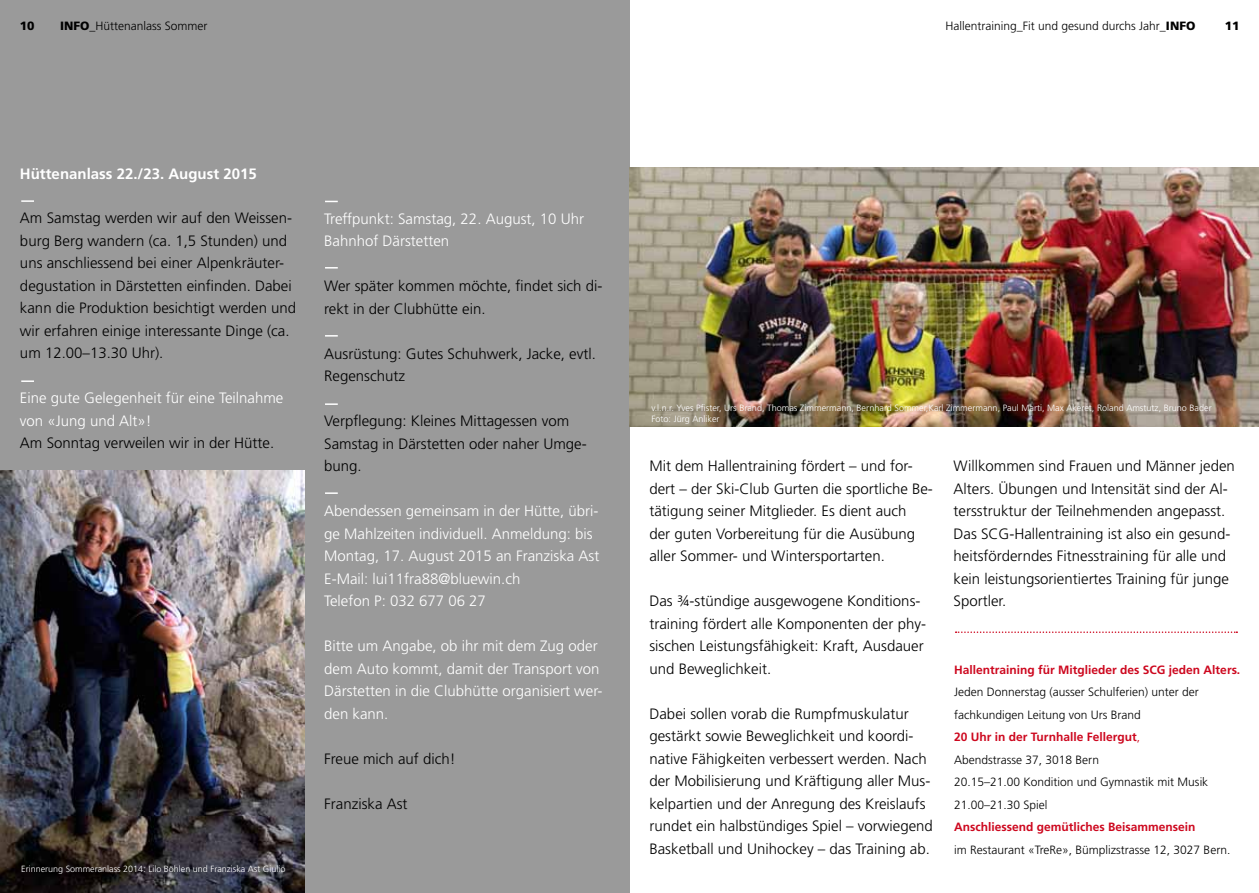
<style>
.page{position:relative;width:1259px;height:893px;background:#fff}
.page>*{position:absolute;margin:0;border:0;box-sizing:border-box;transform-origin:0 0}
.t1{font:300 15px/22.5px "Frutiger LT Std";color:#000}
.t2{font:300 15px/22.5px "Frutiger LT Std";color:#fff}
.t3{font:700 15px "Frutiger LT Std";color:#fff}
.t4{font:300 12px/22.5px "Frutiger LT Std";color:#000}
.t5{font:700 12px "Frutiger LT Std";color:#cd071e}
.t6{font:900 12px "Frutiger LT Std";color:#000}
.t7{font:300 9.15px/10.9px "Frutiger LT Std";color:#fff}
.t8{font:300 9px "Frutiger LT Std";color:#fff}
.s1{font-weight:900}
.s2{font-size:9px}
.s3{font-weight:700;color:#cd071e}
.s4{color:#cd071e}
</style>
<div class="page">
<div style="left:0;top:0;width:629px;height:893px;background:#9a9a9a"></div>
<svg style="left:21px;top:200px;width:13px;height:2px"></svg>
<svg style="left:21px;top:380px;width:13px;height:2px"></svg>
<svg style="left:325px;top:335px;width:13px;height:2px"></svg>
<svg style="left:325px;top:403px;width:13px;height:2px"></svg>
<svg style="left:325px;top:492px;width:13px;height:2px"></svg>
<svg style="left:325px;top:201px;width:13px;height:1px"></svg>
<svg style="left:325px;top:267px;width:13px;height:2px"></svg>
<img style="left:0;top:470px;width:305px;height:423px">
<img style="left:629px;top:167px;width:630px;height:259px">
<svg style="left:955px;top:631px;width:282px;height:2px"></svg>
<p class="t6" style="left:20px;top:18px;width:16px">10</p>
<p class="t4" style="left:60px;top:14px;width:149px"><span class="s1">INFO</span>_Hüttenanlass Sommer</p>
<p class="t4" style="left:945px;top:15px;width:251px">Hallentraining_Fit und gesund durchs Jahr_<span class="s1">INFO</span></p>
<p class="t6" style="left:1224px;top:18px;width:16px">11</p>
<p class="t3" style="left:20px;top:165px;width:238px">Hüttenanlass 22./23. August 2015</p>
<p class="t1" style="left:20px;top:207px;width:278px">Am Samstag werden wir auf den Weissen&shy;burg Berg wandern (ca. 1,5 Stunden) und uns anschliessend bei einer Alpenkräuter&shy;degustation in Därstetten einfinden. Dabei kann die Produktion besichtigt werden und wir erfahren einige interessante Dinge (ca. um 12.00–13.30 Uhr).</p>
<p class="t2" style="left:20px;top:387px;width:265px">Eine gute Gelegenheit für eine Teilnahme von «Jung und Alt»!</p>
<p class="t1" style="left:20px;top:432px;width:256px">Am Sonntag verweilen wir in der Hütte.</p>
<p class="t8" style="left:21px;top:863px;width:266px">Erinnerung Sommeranlass 2014: Lilo Böhlen und Franziska Ast Giulio</p>
<p class="t2" style="left:324px;top:208px;width:261px">Treffpunkt: Samstag, 22. August, 10 Uhr<br>Bahnhof Därstetten</p>
<p class="t1" style="left:324px;top:275px;width:280px">Wer später kommen möchte, findet sich di&shy;rekt in der Clubhütte ein.</p>
<p class="t1" style="left:324px;top:343px;width:273px">Ausrüstung: Gutes Schuhwerk, Jacke, evtl.<br>Regenschutz</p>
<p class="t1" style="left:324px;top:410px;width:264px">Verpflegung: Kleines Mittagessen vom<br>Samstag in Därstetten oder naher Umge&shy;bung.</p>
<p class="t2" style="left:324px;top:500px;width:277px">Abendessen gemeinsam in der Hütte, übri&shy;ge Mahlzeiten individuell. Anmeldung: bis Montag, 17. August 2015 an Franziska Ast E-Mail: lui11fra88@bluewin.ch<br>Telefon P: 032 677 06 27</p>
<p class="t2" style="left:324px;top:635px;width:280px">Bitte um Angabe, ob ihr mit dem Zug oder dem Auto kommt, damit der Transport von Därstetten in die Clubhütte organisiert wer&shy;den kann.</p>
<p class="t1" style="left:324px;top:748px;width:133px">Freue mich auf dich!</p>
<p class="t1" style="left:324px;top:793px;width:85px">Franziska Ast</p>
<p class="t7" style="left:651px;top:402px;width:562px"><span class="s2">v.l.n.r.</span> Yves Pfister, Urs Brand, Thomas Zimmermann, Bernhard Sommer,Karl Zimmermann, Paul Marti, Max Akeret, Roland Amstutz, Bruno Bader<br>Foto: Jürg Anliker</p>
<p class="t1" style="left:649px;top:455px;width:285px">Mit dem Hallentraining fördert – und for&shy;dert – der Ski-Club Gurten die sportliche Be&shy;tätigung seiner Mitglieder. Es dient auch<br>der guten Vorbereitung für die Ausübung aller Sommer- und Wintersportarten.</p>
<p class="t1" style="left:649px;top:590px;width:278px">Das ¾-stündige ausgewogene Konditions&shy;training fördert alle Komponenten der phy&shy;sischen Leistungsfähigkeit: Kraft, Ausdauer und Beweglichkeit.</p>
<p class="t1" style="left:649px;top:702px;width:285px">Dabei sollen vorab die Rumpfmuskulatur gestärkt sowie Beweglichkeit und koordi&shy;native Fähigkeiten verbessert werden. Nach der Mobilisierung und Kräftigung aller Mus&shy;kelpartien und der Anregung des Kreislaufs rundet ein halbstündiges Spiel – vorwiegend Basketball und Unihockey – das Training ab.</p>
<p class="t1" style="left:953px;top:455px;width:283px">Willkommen sind Frauen und Männer jeden Alters. Übungen und Intensität sind der Al&shy;tersstruktur der Teilnehmenden angepasst.<br>Das SCG-Hallentraining ist also ein gesund&shy;heitsförderndes Fitnesstraining für alle und kein leistungsorientiertes Training für junge Sportler.</p>
<p class="t5" style="left:954px;top:663px;width:288px">Hallentraining für Mitglieder des SCG jeden Alters.</p>
<p class="t4" style="left:954px;top:681px;width:256px">Jeden Donnerstag (ausser Schulferien) unter der fachkundigen Leitung von Urs Brand<br><span class="s3">20 Uhr in der Turnhalle Fellergut</span><span class="s4">, </span>Abendstrasse 37, 3018 Bern<br>20.15–21.00 Kondition und Gymnastik mit Musik 21.00–21.30 Spiel</p>
<p class="t5" style="left:954px;top:820px;width:243px">Anschliessend gemütliches Beisammensein</p>
<p class="t4" style="left:954px;top:839px;width:278px">im Restaurant «TreRe», Bümplizstrasse 12, 3027 Bern.</p>
</div>
